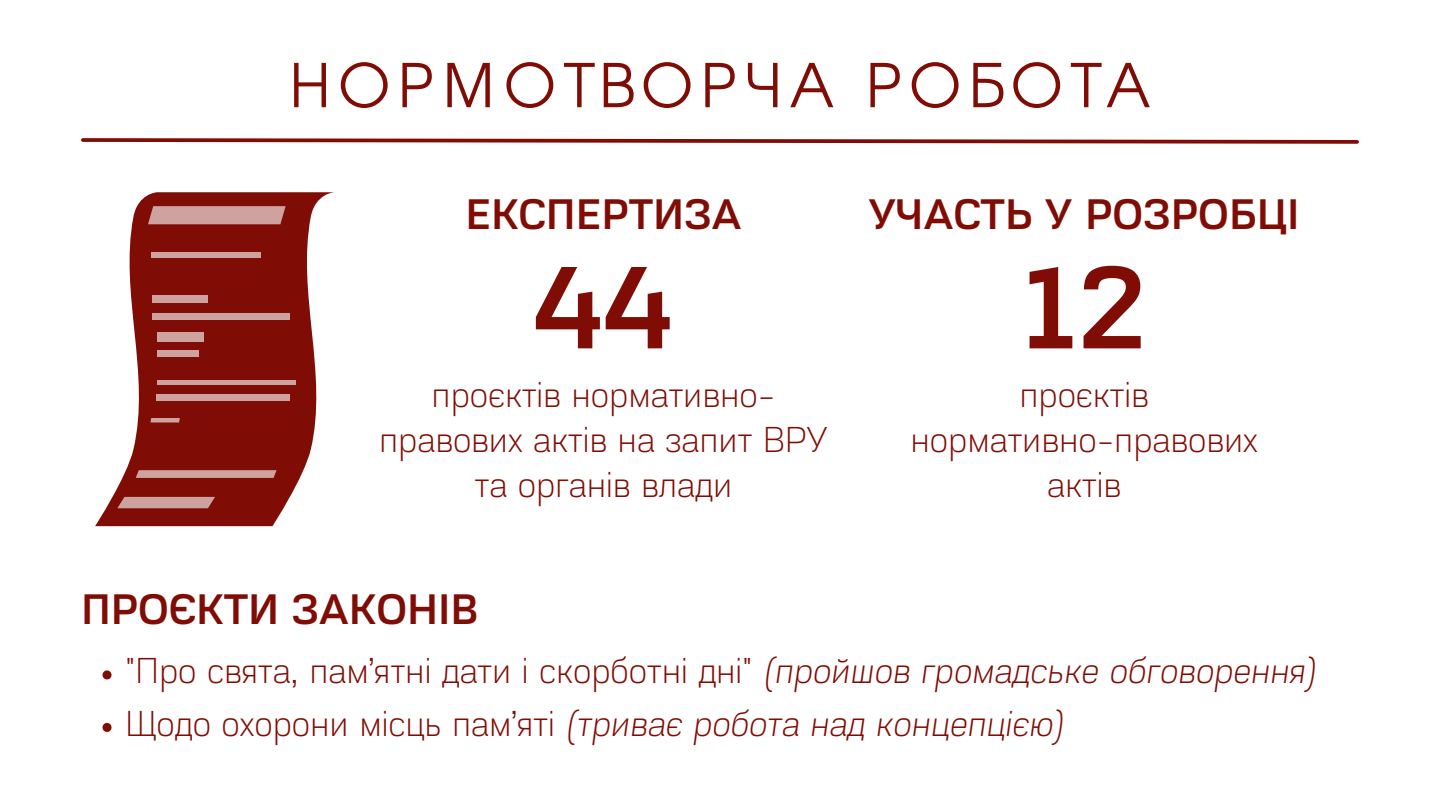
<style>
.page{position:relative;width:1440px;height:810px;background:#fff}
.page>*{position:absolute;margin:0;border:0;box-sizing:border-box;transform-origin:0 0}
.t1{font:700 123.3px "Akzentica 4 F Semi";color:#800d05}
.t2{font:60px "Te X Gyre Adventor";letter-spacing:.125em;color:#800d05}
.t3{font:700 45px "Akzentica 4 F Semi";color:#800d05}
.t4{font:38px/45px "Akzentica 4 F Light";color:#800d05;text-align:center}
.s1{font-style:italic}
</style>
<div class="page">
<svg style="left:95px;top:192px;width:239px;height:334px;fill:#800d05"></svg>
<div style="left:151px;top:253px;width:110px;height:5px;background:#cea29f"></div>
<svg style="left:148px;top:206px;width:138px;height:18px;background:#ca9a97"></svg>
<div style="left:152px;top:295px;width:56px;height:8px;background:#cea29f"></div>
<div style="left:153px;top:313px;width:137px;height:7px;background:#cea29f"></div>
<div style="left:157px;top:332px;width:47px;height:9px;background:#cea29f"></div>
<div style="left:157px;top:351px;width:41px;height:6px;background:#cea29f"></div>
<div style="left:157px;top:380px;width:139px;height:5px;background:#cea29f"></div>
<div style="left:156px;top:394px;width:134px;height:6px;background:#cea29f"></div>
<svg style="left:151px;top:418px;width:29px;height:4px"></svg>
<svg style="left:136px;top:470px;width:141px;height:8px"></svg>
<svg style="left:117px;top:497px;width:98px;height:11px"></svg>
<svg style="left:81px;top:138px;width:1278px;height:6px"></svg>
<svg style="left:103px;top:670px;width:9px;height:9px"></svg>
<svg style="left:103px;top:723px;width:9px;height:9px"></svg>
<h2 class="t2" style="left:290px;top:38px;width:862px">НОРМОТВОРЧА РОБОТА</h2>
<p class="t3" style="left:465px;top:198px;width:278px">ЕКСПЕРТИЗА</p>
<p class="t3" style="left:869px;top:198px;width:433px">УЧАСТЬ У РОЗРОБЦІ</p>
<h1 class="t1" style="left:534px;top:262px;width:141px">44</h1>
<h1 class="t1" style="left:1023px;top:262px;width:124px">12</h1>
<p class="t4" style="left:379px;top:376px;width:450px">проєктів нормативно&shy;правових актів на запит ВРУ та органів влади</p>
<p class="t4" style="left:911px;top:376px;width:349px">проєктів нормативно-правових актів</p>
<p class="t3" style="left:81px;top:592px;width:399px">ПРОЄКТИ ЗАКОНІВ</p>
<p class="t4" style="left:125px;top:648px;width:1192px;line-height:52.5px;text-align:left">"Про свята, пам’ятні дати і скорботні дні" <span class="s1">(пройшов громадське обговорення)<br></span>Щодо охорони місць пам’яті <span class="s1">(триває робота над концепцією)</span></p>
</div>
